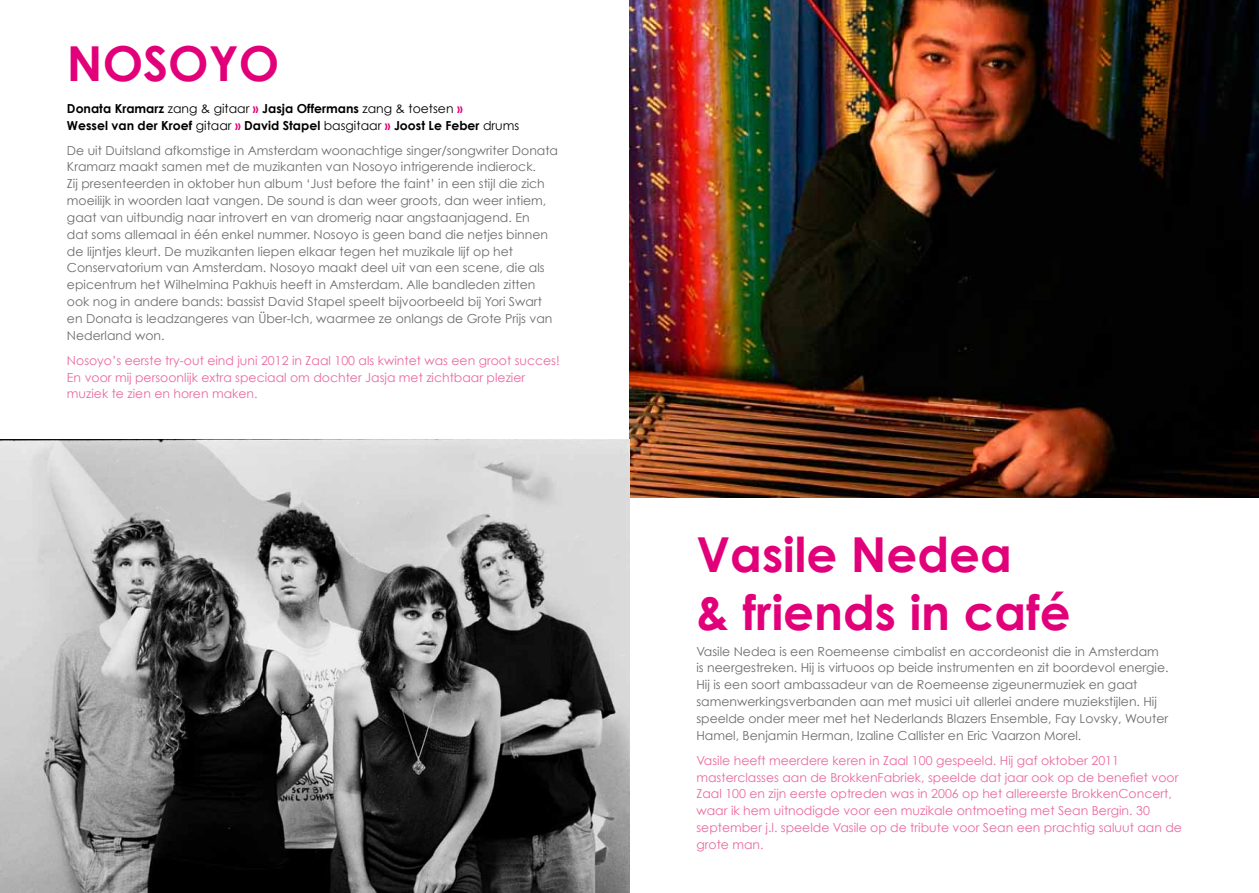
<style>
.page{position:relative;width:1259px;height:893px;background:#fff}
.page>*{position:absolute;margin:0;border:0;box-sizing:border-box;transform-origin:0 0}
.t1{font:700 48.15px/57.9px "Century Gothic";color:#e2007a}
.t2{font:12.45px/16.8px "Century Gothic";color:#6b6c6e}
.t3{font:12.45px/16.8px "Century Gothic";color:#ea69a0}
.t4{font:700 12.45px/16.8px "Century Gothic";color:#000}
.s1{font-weight:400}
.s2{color:#e2007a}
</style>
<div class="page">
<img style="left:629px;top:0;width:630px;height:497px">
<img style="left:0;top:439px;width:629px;height:454px">
<h1 class="t1" style="left:67px;top:33px;width:214px">NOSOYO</h1>
<p class="t4" style="left:67px;top:99px;width:454px">Donata Kramarz <span class="s1">zang &amp; gitaar</span> <span class="s2">»</span> Jasja Offermans <span class="s1">zang &amp; toetsen</span> <span class="s2">»<br></span>Wessel van der Kroef <span class="s1">gitaar</span> <span class="s2">»</span> David Stapel <span class="s1">basgitaar</span> <span class="s2">»</span> Joost Le Feber <span class="s1">drums</span></p>
<p class="t2" style="left:67px;top:142px;width:492px">De uit Duitsland afkomstige in Amsterdam woonachtige singer/songwriter Donata Kramarz maakt samen met de muzikanten van Nosoyo intrigerende indierock.<br>Zij presenteerden in oktober hun album ‘Just before the faint’ in een stijl die zich moeilijk in woorden laat vangen. De sound is dan weer groots, dan weer intiem, gaat van uitbundig naar introvert en van dromerig naar angstaanjagend. En<br>dat soms allemaal in één enkel nummer. Nosoyo is geen band die netjes binnen de lijntjes kleurt. De muzikanten liepen elkaar tegen het muzikale lijf op het Conservatorium van Amsterdam. Nosoyo maakt deel uit van een scene, die als epicentrum het Wilhelmina Pakhuis heeft in Amsterdam. Alle bandleden zitten ook nog in andere bands: bassist David Stapel speelt bijvoorbeeld bij Yori Swart en Donata is leadzangeres van Über-Ich, waarmee ze onlangs de Grote Prijs van Nederland won.</p>
<p class="t3" style="left:67px;top:352px;width:494px">Nosoyo’s eerste try-out eind juni 2012 in Zaal 100 als kwintet was een groot succes!<br>En voor mij persoonlijk extra speciaal om dochter Jasja met zichtbaar plezier muziek te zien en horen maken.</p>
<h1 class="t1" style="left:696px;top:524px;width:376px">Vasile Nedea<br>&amp; friends in café</h1>
<p class="t2" style="left:696px;top:642px;width:474px">Vasile Nedea is een Roemeense cimbalist en accordeonist die in Amsterdam is neergestreken. Hij is virtuoos op beide instrumenten en zit boordevol energie.<br>Hij is een soort ambassadeur van de Roemeense zigeunermuziek en gaat samenwerkingsverbanden aan met musici uit allerlei andere muziekstijlen. Hij speelde onder meer met het Nederlands Blazers Ensemble, Fay Lovsky, Wouter Hamel, Benjamin Herman, Izaline Callister en Eric Vaarzon Morel.</p>
<p class="t3" style="left:696px;top:752px;width:487px">Vasile heeft meerdere keren in Zaal 100 gespeeld. Hij gaf oktober 2011 masterclasses aan de BrokkenFabriek, speelde dat jaar ook op de benefiet voor Zaal 100 en zijn eerste optreden was in 2006 op het allereerste BrokkenConcert, waar ik hem uitnodigde voor een muzikale ontmoeting met Sean Bergin. 30 september j.l. speelde Vasile op de tribute voor Sean een prachtig saluut aan de grote man.</p>
</div>
